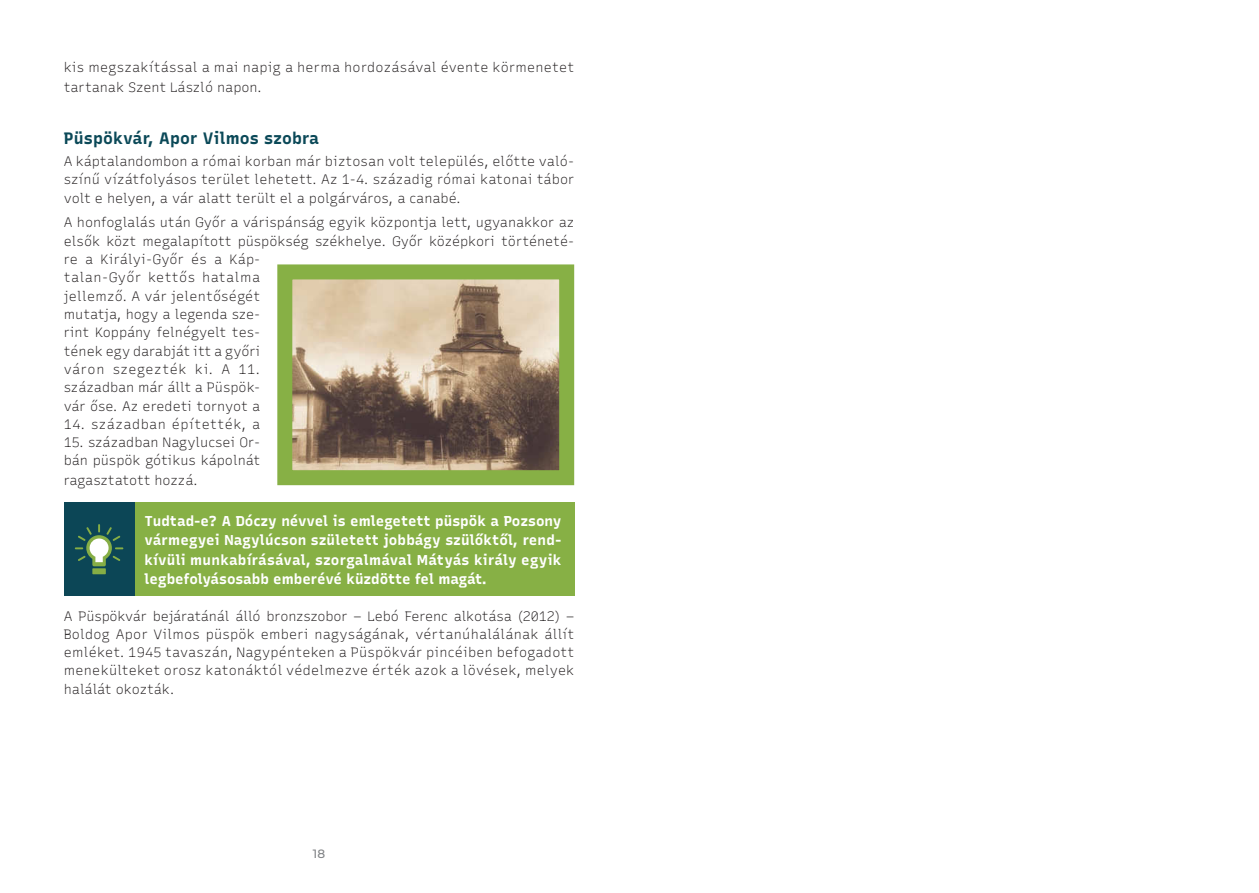
<style>
.page{position:relative;width:1259px;height:893px;background:#fff}
.page>*{position:absolute;margin:0;border:0;box-sizing:border-box;transform-origin:0 0}
.t1{font:700 16.5px "Recursive";letter-spacing:.01em;color:#0b4958}
.t2{font:700 14.25px/19.5px "Recursive";color:#fff;text-align:justify}
.t3{font:300 13.5px/18.3px "Recursive";color:#231f20;text-align:justify}
.t4{font:300 13.5px/19.5px "Recursive";letter-spacing:.02em;color:#231f20}
.t5{font:300 13.5px "Recursive";letter-spacing:.04em;color:#231f20}
.t6{font:500 12px "Montserrat";color:#808285}
</style>
<div class="page">
<div style="left:64px;top:503px;width:510px;height:93px;background:#87b045"></div>
<div style="left:64px;top:502px;width:70px;height:94px;background:#0c4656"></div>
<div style="left:92px;top:568px;width:14px;height:6px;background:#86ae45"></div>
<svg style="left:75px;top:524px;width:48px;height:42px"></svg>
<img style="left:293px;top:280px;width:265px;height:189px">
<div style="left:277px;top:264px;width:297px;height:221px;border:15px solid #87b045"></div>
<p class="t4" style="left:64px;top:57px;width:512px">kis megszakítással a mai napig a herma hordozásával évente körmenetet tartanak Szent László napon.</p>
<p class="t1" style="left:64px;top:125px;width:257px">Püspökvár, Apor Vilmos szobra</p>
<p class="t3" style="left:64px;top:152px;width:512px">A káptalandombon a római korban már biztosan volt település, előtte való&shy;színű vízátfolyásos terület lehetett. Az 1-4. századig római katonai tábor volt e helyen, a vár alatt terült el a polgárváros, a canabé.</p>
<p class="t3" style="left:64px;top:213px;width:512px;text-align:left">A honfoglalás után Győr a várispánság egyik központja lett, ugyanakkor az elsők közt megalapított püspökség székhelye. Győr középkori történeté&shy;re a Királyi-Győr és a Káp-<br>talan-Győr kettős hatalma<br>jellemző. A vár jelentőségét<br>mutatja, hogy a legenda sze-<br>rint Koppány felnégyelt tes-<br>tének egy darabját itt a győri<br>váron szegezték ki. A 11.<br>században már állt a Püspök-<br>vár őse. Az eredeti tornyot a</p>
<p class="t5" style="left:64px;top:414px;width:198px">14. században építették, a</p>
<p class="t3" style="left:64px;top:432px;width:198px;line-height:18.9px">15. században Nagylucsei Or&shy;bán püspök gótikus kápolnát ragasztatott hozzá.</p>
<p class="t2" style="left:145px;top:510px;width:418px">Tudtad-e? A Dóczy névvel is emlegetett püspök a Pozsony vármegyei Nagylúcson született jobbágy szülőktől, rend&shy;kívüli munkabírásával, szorgalmával Mátyás király egyik legbefolyásosabb emberévé küzdötte fel magát.</p>
<p class="t3" style="left:64px;top:606px;width:512px">A Püspökvár bejáratánál álló bronzszobor – Lebó Ferenc alkotása (2012) – Boldog Apor Vilmos püspök emberi nagyságának, vértanúhalálának állít emléket. 1945 tavaszán, Nagypénteken a Püspökvár pincéiben befogadott menekülteket orosz katonáktól védelmezve érték azok a lövések, melyek</p>
<p class="t3" style="left:64px;top:680px;width:112px">halálát okozták.</p>
<p class="t6" style="left:313px;top:845px;width:14px">18</p>
</div>
